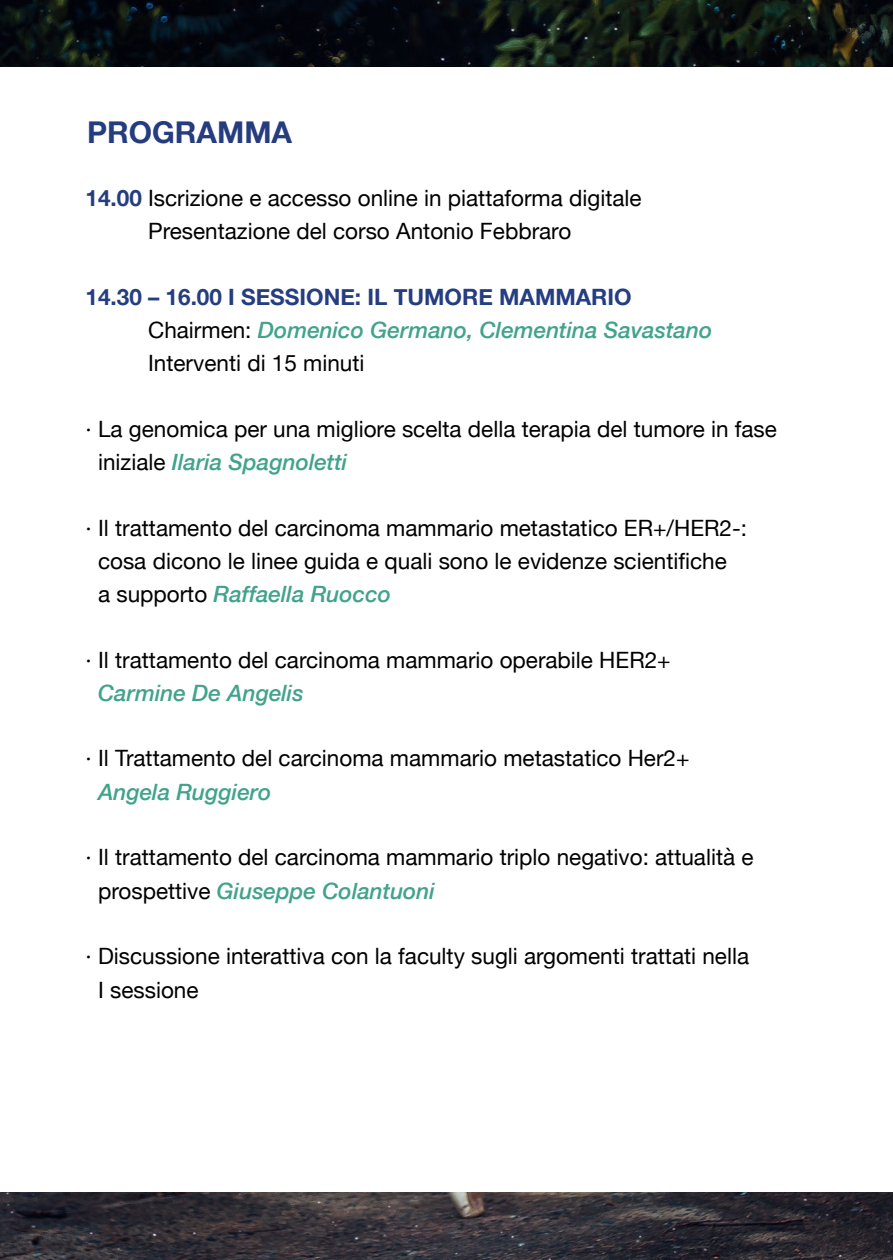
<style>
.page{position:relative;width:893px;height:1260px;background:#fff}
.page>*{position:absolute;margin:0;border:0;box-sizing:border-box;transform-origin:0 0}
.t1{font:700 30px "Helvetica Neue";color:#253c7f}
.t2{font:22.5px/33px "Helvetica Neue";color:#000001}
.t3{font:700 22.5px/33px "Helvetica Neue";color:#253d81}
.t4{font:italic 500 22.5px "Helvetica Neue";color:#41a38b}
.s1{font-weight:700;color:#253d81}
.s2{font-weight:400;color:#000001}
.s3{font-weight:500;font-style:italic;color:#41a38b}
</style>
<div class="page">
<img style="left:0;top:0;width:630px;height:67px">
<img style="left:630px;top:0;width:262px;height:1260px">
<img style="left:0;top:1192px;width:631px;height:68px">
<div style="left:0;top:68px;width:892px;height:1124px;background:#fff"></div>
<h1 class="t1" style="left:87px;top:108px;width:206px">PROGRAMMA</h1>
<p class="t2" style="left:86px;top:182px;width:557px;text-align:center"><span class="s1">14.00</span> Iscrizione e accesso online in piattaforma digitale<br>Presentazione del corso Antonio Febbraro</p>
<p class="t3" style="left:148px;top:281px;width:565px;text-indent:-63px">14.30 – 16.00 I SESSIONE: IL TUMORE MAMMARIO<br><span class="s2">Chairmen:</span> <span class="s3">Domenico Germano, Clementina Savastano<br></span><span class="s2">Interventi di 15 minuti</span></p>
<p class="t2" style="left:98px;top:413px;width:680px;text-indent:-13px">· La genomica per una migliore scelta della terapia del tumore in fase iniziale <span class="s3">Ilaria Spagnoletti</span></p>
<p class="t2" style="left:98px;top:512px;width:650px;text-indent:-13px">· Il trattamento del carcinoma mammario metastatico ER+/HER2-: cosa dicono le linee guida e quali sono le evidenze scientifiche<br>a supporto <span class="s3">Raffaella Ruocco</span></p>
<p class="t2" style="left:86px;top:644px;width:586px">· Il trattamento del carcinoma mammario operabile HER2+</p>
<p class="t4" style="left:98px;top:673px;width:207px">Carmine De Angelis</p>
<p class="t2" style="left:86px;top:743px;width:605px">· Il Trattamento del carcinoma mammario metastatico Her2+</p>
<p class="t4" style="left:98px;top:772px;width:175px">Angela Ruggiero</p>
<p class="t2" style="left:98px;top:842px;width:657px;text-indent:-13px">· Il trattamento del carcinoma mammario triplo negativo: attualità e prospettive <span class="s3">Giuseppe Colantuoni</span></p>
<p class="t2" style="left:98px;top:941px;width:652px;text-indent:-13px">· Discussione interattiva con la faculty sugli argomenti trattati nella<br>I sessione</p>
</div>
